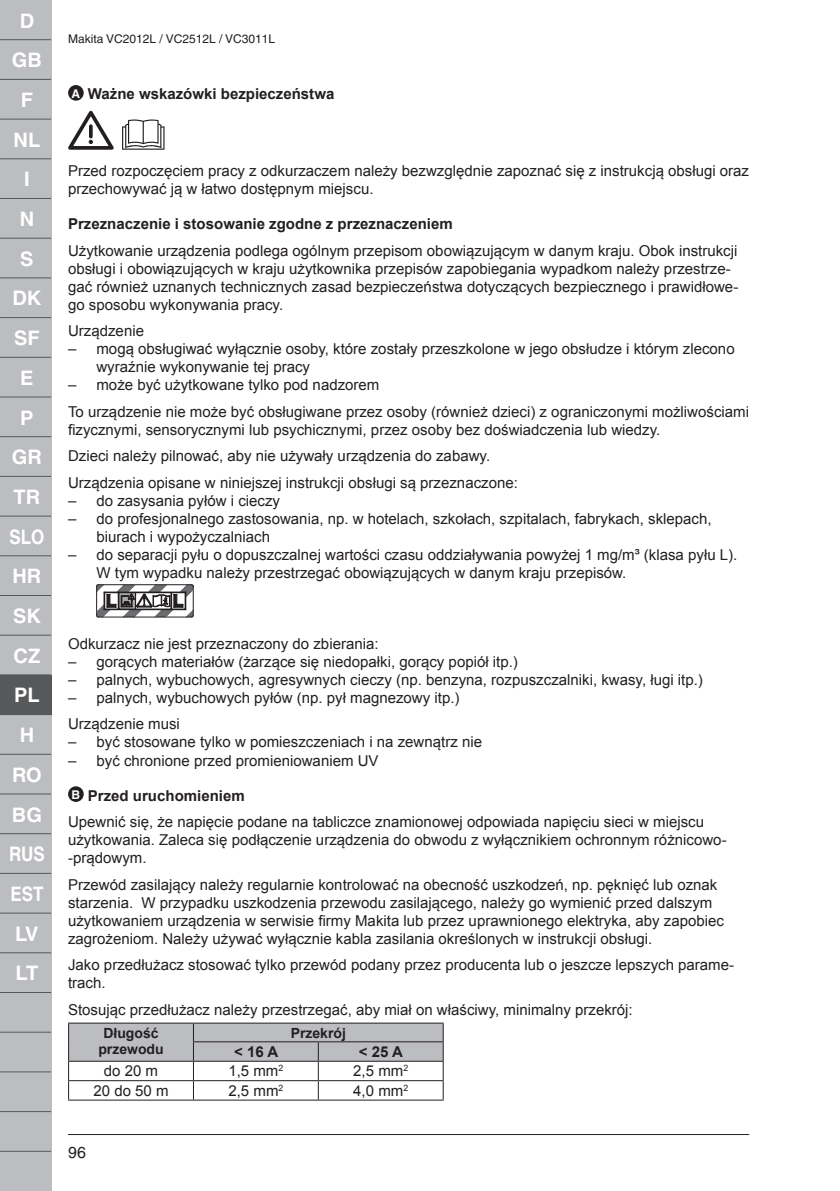
<style>
.page{position:relative;width:840px;height:1191px;background:#fff}
.page>*{position:absolute;margin:0;border:0;box-sizing:border-box;transform-origin:0 0}
.t1{font:700 20px/39.6px "Helvetica";color:#fff;text-align:center}
.t2{font:16px "Helvetica";color:#231f20}
.t3{font:15px/18px "Arial";color:#231f20}
.t4{font:700 15px "Arial";color:#231f20}
.t5{font:700 14px/16.8px "Arial";color:#231f20;text-align:center}
.t6{font:12px "Helvetica";color:#231f20}
.s1{font-family:"Helvetica";font-size:12px;color:#fff}
.s2{font-family:"Helvetica"}
.s3{font-family:"Helvetica";font-weight:700;font-size:12px;color:#fff}
.s4{font-weight:700}
</style>
<div class="page">
<div style="left:0;top:0;width:51px;height:1191px;background:#bcbdc0"></div>
<div style="left:0;top:675px;width:51px;height:39px;background:#57585a"></div>
<hr style="left:0;top:39px;width:51px;height:1px;background:#57585a">
<hr style="left:0;top:79px;width:51px;height:1px;background:#57585a">
<hr style="left:0;top:119px;width:51px;height:1px;background:#57585a">
<hr style="left:0;top:158px;width:51px;height:1px;background:#57585a">
<hr style="left:0;top:198px;width:51px;height:1px;background:#57585a">
<hr style="left:0;top:238px;width:51px;height:1px;background:#57585a">
<hr style="left:0;top:277px;width:51px;height:1px;background:#57585a">
<hr style="left:0;top:317px;width:51px;height:1px;background:#57585a">
<hr style="left:0;top:357px;width:51px;height:1px;background:#57585a">
<hr style="left:0;top:396px;width:51px;height:1px;background:#57585a">
<hr style="left:0;top:436px;width:51px;height:1px;background:#57585a">
<hr style="left:0;top:476px;width:51px;height:1px;background:#57585a">
<hr style="left:0;top:515px;width:51px;height:1px;background:#57585a">
<hr style="left:0;top:555px;width:51px;height:1px;background:#57585a">
<hr style="left:0;top:595px;width:51px;height:1px;background:#57585a">
<hr style="left:0;top:634px;width:51px;height:1px;background:#57585a">
<hr style="left:0;top:674px;width:51px;height:1px;background:#57585a">
<hr style="left:0;top:714px;width:51px;height:1px;background:#57585a">
<hr style="left:0;top:754px;width:51px;height:1px;background:#57585a">
<hr style="left:0;top:793px;width:51px;height:1px;background:#57585a">
<hr style="left:0;top:833px;width:51px;height:1px;background:#57585a">
<hr style="left:0;top:873px;width:51px;height:1px;background:#57585a">
<hr style="left:0;top:912px;width:51px;height:1px;background:#57585a">
<hr style="left:0;top:952px;width:51px;height:1px;background:#57585a">
<hr style="left:0;top:992px;width:51px;height:1px;background:#57585a">
<hr style="left:0;top:1031px;width:51px;height:1px;background:#57585a">
<hr style="left:0;top:1071px;width:51px;height:1px;background:#57585a">
<hr style="left:0;top:1111px;width:51px;height:1px;background:#57585a">
<hr style="left:0;top:1150px;width:51px;height:1px;background:#57585a">
<hr style="left:68px;top:1134px;width:680px;height:1px;background:#231f20">
<div style="left:68px;top:85px;width:16px;height:16px;background:#231f20;border-radius:50%"></div>
<svg style="left:68px;top:111px;width:46px;height:39px"></svg>
<svg style="left:122px;top:119px;width:42px;height:31px"></svg>
<svg style="left:96px;top:584px;width:97px;height:33px"></svg>
<div style="left:68px;top:786px;width:16px;height:16px;background:#231f20;border-radius:50%"></div>
<hr style="left:68px;top:1022px;width:125px;height:1px;background:#231f20">
<hr style="left:193px;top:1022px;width:125px;height:1px;background:#231f20">
<hr style="left:318px;top:1022px;width:125px;height:1px;background:#231f20">
<svg style="left:68px;top:1023px;width:375px;height:76px"></svg>
<hr style="left:68px;top:1099px;width:125px;height:1px;background:#231f20">
<hr style="left:193px;top:1099px;width:125px;height:1px;background:#231f20">
<hr style="left:318px;top:1099px;width:125px;height:1px;background:#231f20">
<h1 class="t1" style="left:9px;top:0;width:37px">D<br>GB<br>F<br>NL<br>I<br>N<br>S<br>DK<br>SF<br>E<br>P<br>GR<br>TR<br>SLO<br>HR<br>SK<br>CZ<br>PL<br>H<br>RO<br>BG<br>RUS<br>EST<br>LV<br>LT</h1>
<p class="t6" style="left:68px;top:32px;width:208px">Makita VC2012L / VC2512L / VC3011L</p>
<p class="t4" style="left:71px;top:84px;width:264px"><span class="s1">A</span> Ważne wskazówki bezpieczeństwa</p>
<p class="t3" style="left:68px;top:162px;width:682px">Przed rozpoczęciem pracy z odkurzaczem należy bezwzględnie zapoznać się z instrukcją obsługi oraz przechowywać ją w łatwo dostępnym miejscu.</p>
<p class="t4" style="left:68px;top:214px;width:386px">Przeznaczenie i stosowanie zgodne z przeznaczeniem</p>
<p class="t3" style="left:68px;top:242px;width:671px">Użytkowanie urządzenia podlega ogólnym przepisom obowiązującym w danym kraju. Obok instrukcji obsługi i obowiązujących w kraju użytkownika przepisów zapobiegania wypadkom należy przestrze&shy;gać również uznanych technicznych zasad bezpieczeństwa dotyczących bezpiecznego i prawidłowe&shy;go sposobu wykonywania pracy.</p>
<p class="t3" style="left:68px;top:322px;width:77px">Urządzenie</p>
<p class="t3" style="left:96px;top:340px;width:639px;text-indent:-28px"><span class="s2">–</span> mogą obsługiwać wyłącznie osoby, które zostały przeszkolone w jego obsłudze i którym zlecono wyraźnie wykonywanie tej pracy</p>
<p class="t3" style="left:68px;top:372px;width:682px;line-height:26.6px"><span class="s2">–</span> może być użytkowane tylko pod nadzorem<br>To urządzenie nie może być obsługiwane przez osoby (również dzieci) z ograniczonymi możliwościami</p>
<p class="t3" style="left:68px;top:416px;width:593px;line-height:26.6px">fizycznymi, sensorycznymi lub psychicznymi, przez osoby bez doświadczenia lub wiedzy.<br>Dzieci należy pilnować, aby nie używały urządzenia do zabawy.<br>Urządzenia opisane w niniejszej instrukcji obsługi są przeznaczone:</p>
<p class="t3" style="left:68px;top:492px;width:213px"><span class="s2">–</span> do zasysania pyłów i cieczy</p>
<p class="t3" style="left:96px;top:510px;width:616px;text-indent:-28px"><span class="s2">–</span> do profesjonalnego zastosowania, np. w hotelach, szkołach, szpitalach, fabrykach, sklepach, biurach i wypożyczalniach</p>
<p class="t3" style="left:96px;top:546px;width:642px;text-indent:-28px"><span class="s2">–</span> do separacji pyłu o dopuszczalnej wartości czasu oddziaływania powyżej 1 mg/m³ (klasa pyłu L).<br>W tym wypadku należy przestrzegać obowiązujących w danym kraju przepisów.</p>
<p class="t3" style="left:68px;top:635px;width:312px">Odkurzacz nie jest przeznaczony do zbierania:</p>
<p class="t3" style="left:68px;top:653px;width:451px"><span class="s2">–</span> gorących materiałów (żarzące się niedopałki, gorący popiół itp.)</p>
<p class="t3" style="left:68px;top:671px;width:636px"><span class="s2">–</span> palnych, wybuchowych, agresywnych cieczy (np. benzyna, rozpuszczalniki, kwasy, ługi itp.)</p>
<p class="t3" style="left:68px;top:684px;width:392px;line-height:26.6px"><span class="s2">–</span> palnych, wybuchowych pyłów (np. pył magnezowy itp.)<br>Urządzenie musi</p>
<p class="t3" style="left:68px;top:733px;width:415px"><span class="s2">–</span> być stosowane tylko w pomieszczeniach i na zewnątrz nie</p>
<p class="t3" style="left:68px;top:751px;width:312px"><span class="s2">–</span> być chronione przed promieniowaniem UV</p>
<p class="t3" style="left:68px;top:782px;width:637px;line-height:26.6px"><span class="s3">B</span> <span class="s4">Przed uruchomieniem<br></span>Upewnić się, że napięcie podane na tabliczce znamionowej odpowiada napięciu sieci w miejscu</p>
<p class="t3" style="left:68px;top:831px;width:659px">użytkowania. Zaleca się podłączenie urządzenia do obwodu z wyłącznikiem ochronnym różnicowo--prądowym.</p>
<p class="t3" style="left:68px;top:875px;width:657px">Przewód zasilający należy regularnie kontrolować na obecność uszkodzeń, np. pęknięć lub oznak starzenia. W przypadku uszkodzenia przewodu zasilającego, należy go wymienić przed dalszym użytkowaniem urządzenia w serwisie firmy Makita lub przez uprawnionego elektryka, aby zapobiec zagrożeniom. Należy używać wyłącznie kabla zasilania określonych w instrukcji obsługi.</p>
<p class="t3" style="left:68px;top:956px;width:667px">Jako przedłużacz stosować tylko przewód podany przez producenta lub o jeszcze lepszych parame&shy;trach.</p>
<p class="t3" style="left:68px;top:1000px;width:566px">Stosując przedłużacz należy przestrzegać, aby miał on właściwy, minimalny przekrój:</p>
<p class="t5" style="left:98px;top:1024px;width:67px">Długość przewodu</p>
<p class="t5" style="left:290px;top:1024px;width:57px">Przekrój</p>
<p class="t4" style="left:234px;top:1041px;width:46px">&lt; 16 A</p>
<p class="t4" style="left:359px;top:1041px;width:46px">&lt; 25 A</p>
<p class="t3" style="left:104px;top:1062px;width:56px">do 20 m</p>
<p class="t3" style="left:228px;top:1062px;width:56px">1,5 mm<sup>2</sup></p>
<p class="t3" style="left:353px;top:1062px;width:56px">2,5 mm<sup>2</sup></p>
<p class="t3" style="left:93px;top:1081px;width:77px">20 do 50 m</p>
<p class="t3" style="left:228px;top:1081px;width:56px">2,5 mm<sup>2</sup></p>
<p class="t3" style="left:353px;top:1081px;width:56px">4,0 mm<sup>2</sup></p>
<p class="t2" style="left:68px;top:1143px;width:19px">96</p>
</div>
